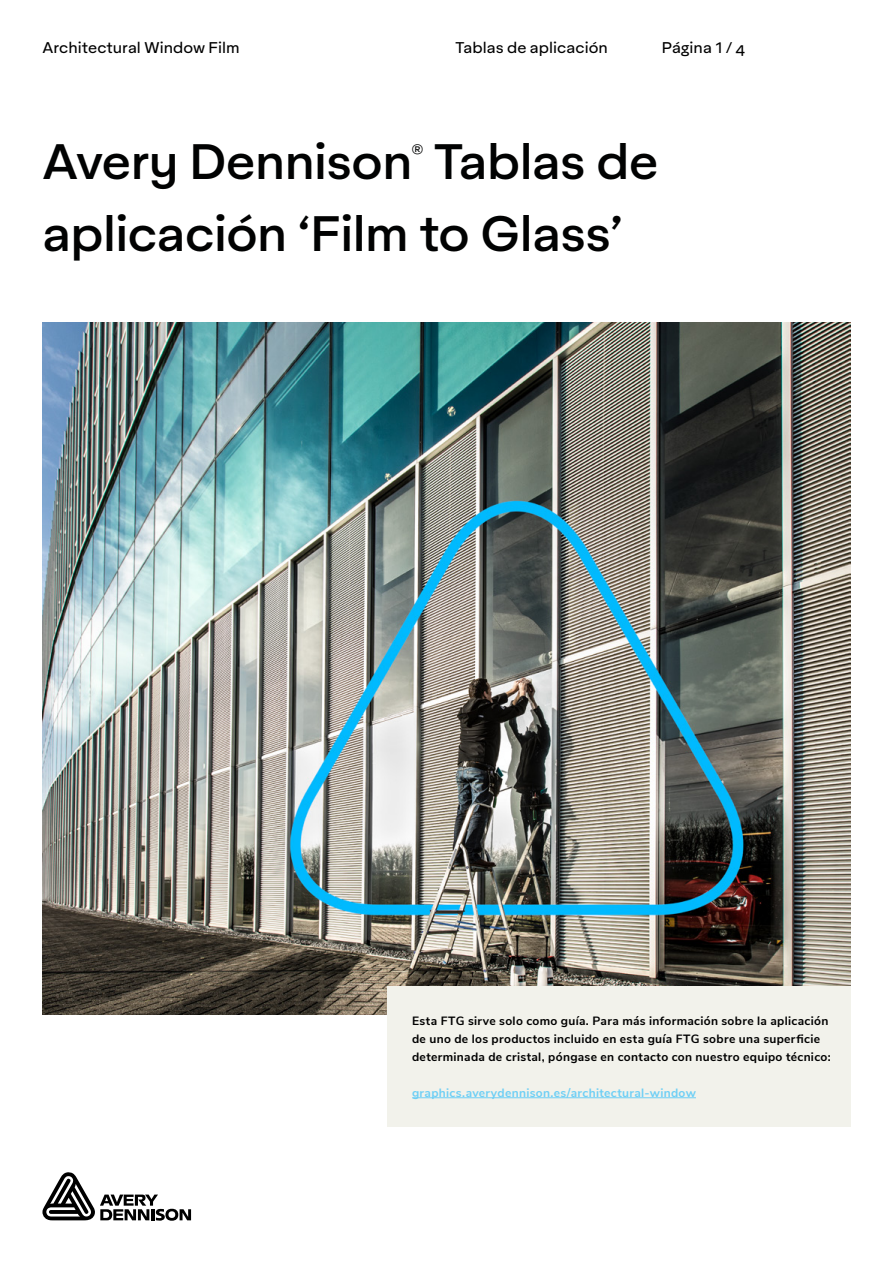
<style>
.page{position:relative;width:893px;height:1263px;background:#fff}
.page>*{position:absolute;margin:0;border:0;box-sizing:border-box;transform-origin:0 0}
.t1{font:500 48px/72px "Aktifo A";letter-spacing:-.01em;color:#010202}
.t2{font:500 17.55px "Aktifo A";color:#010202}
.t3{font:15px "Aktifo A";color:#000}
.t4{font:700 12px/18px "Nunito Sans";letter-spacing:.025em;color:#000}
.t5{font:700 12px "Nunito Sans";letter-spacing:.025em;color:#6ecff5}
</style>
<div class="page">
<img style="left:43px;top:323px;width:807px;height:691px">
<div style="left:387px;top:986px;width:463px;height:141px;background:#f2f2eb"></div>
<hr style="left:412px;top:1097px;width:284px;height:1px;background:#6ecff5">
<svg style="left:42px;top:1172px;width:149px;height:49px"></svg>
<p class="t3" style="left:43px;top:38px;width:199px">Architectural Window Film</p>
<p class="t3" style="left:455px;top:38px;width:154px">Tablas de aplicación</p>
<p class="t3" style="left:662px;top:38px;width:85px">Página 1 / 4</p>
<h1 class="t1" style="left:43px;top:125px;width:371px">Avery Dennison</h1>
<h2 class="t2" style="left:411px;top:139px;width:14px">®</h2>
<h1 class="t1" style="left:42px;top:125px;width:617px;text-indent:392px">Tablas de aplicación ‘Film to Glass’</h1>
<p class="t4" style="left:412px;top:1011px;width:420px">Esta FTG sirve solo como guía. Para más información sobre la aplicación de uno de los productos incluido en esta guía FTG sobre una superficie determinada de cristal, póngase en contacto con nuestro equipo técnico:</p>
<p class="t5" style="left:412px;top:1084px;width:285px">graphics.averydennison.es/architectural-window</p>
</div>
